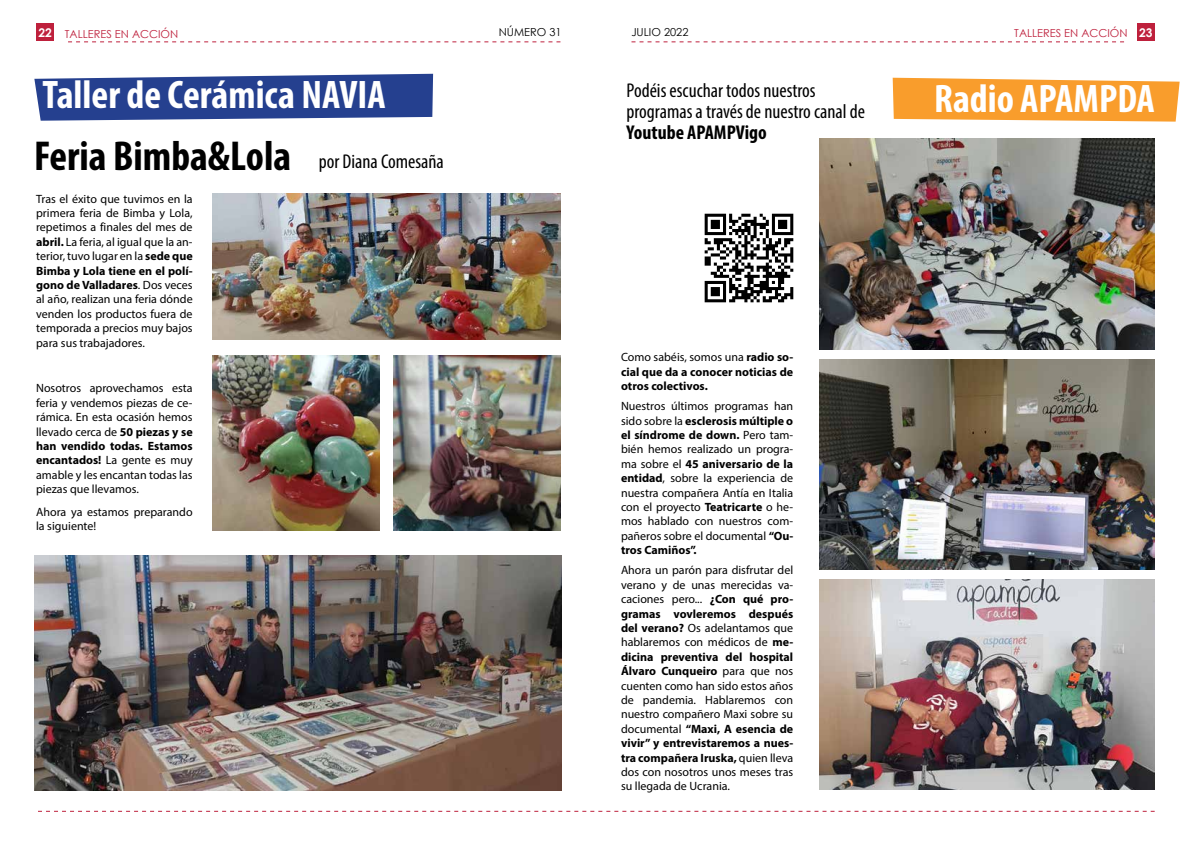
<style>
.page{position:relative;width:1191px;height:842px;background:#fff}
.page>*{position:absolute;margin:0;border:0;box-sizing:border-box;transform-origin:0 0}
.t1{font:700 condensed 42px "Myriad Pro";color:#000}
.t2{font:700 condensed 40px "Myriad Pro";color:#fff}
.t3{font:condensed 20px/21px "Myriad Pro";color:#000}
.t4{font:700 condensed 20px "Myriad Pro";color:#000}
.t5{font:12px/14.4px "Myriad Pro";color:#000;text-align:justify}
.t6{font:700 12px/14.4px "Myriad Pro";color:#000;text-align:justify}
.t7{font:11px "Century Gothic";color:#be203c}
.t8{font:11px "Century Gothic";color:#000}
.s1{font-weight:700;font-size:12px;color:#fff}
.s2{font-weight:700}
.s3{font-weight:400}
</style>
<div class="page">
<img style="left:212px;top:193px;width:348px;height:147px">
<svg style="left:38px;top:811px;width:1116px;height:1px"></svg>
<svg style="left:68px;top:41px;width:492px;height:1px"></svg>
<svg style="left:631px;top:41px;width:493px;height:1px"></svg>
<div style="left:36px;top:23px;width:18px;height:18px;background:#be203c"></div>
<div style="left:1137px;top:23px;width:17px;height:18px;background:#be203c"></div>
<svg style="left:34px;top:74px;width:399px;height:47px;background:#3b539a"></svg>
<img style="left:34px;top:556px;width:527px;height:234px">
<img style="left:212px;top:355px;width:167px;height:176px">
<img style="left:394px;top:355px;width:166px;height:176px">
<svg style="left:892px;top:78px;width:287px;height:44px;background:#f9a53e"></svg>
<img style="left:704px;top:213px;width:90px;height:90px">
<img style="left:819px;top:139px;width:335px;height:210px">
<img style="left:819px;top:359px;width:335px;height:210px">
<img style="left:819px;top:580px;width:335px;height:210px">
<p class="t7" style="left:38px;top:26px;width:141px"><span class="s1">22</span> TALLERES EN ACCIÓN</p>
<p class="t8" style="left:499px;top:25px;width:64px">NÚMERO 31</p>
<p class="t8" style="left:631px;top:24px;width:59px">JULIO 2022</p>
<p class="t7" style="left:1014px;top:25px;width:140px">TALLERES EN ACCIÓN <span class="s1">23</span></p>
<h2 class="t2" style="left:42px;top:70px;width:345px">Taller de Cerámica NAVIA</h2>
<h2 class="t2" style="left:934px;top:74px;width:222px">Radio APAMPDA</h2>
<h1 class="t1" style="left:34px;top:130px;width:259px">Feria Bimba&amp;Lola</h1>
<h3 class="t3" style="left:626px;top:80px;width:240px">Podéis escuchar todos nuestros programas a través de nuestro canal de</h3>
<h3 class="t4" style="left:626px;top:120px;width:142px">Youtube APAMPVigo</h3>
<h3 class="t3" style="left:319px;top:151px;width:127px">por Diana Comesaña</h3>
<p class="t5" style="left:36px;top:191px;width:158px">Tras el éxito que tuvimos en la primera feria de Bimba y Lola, repetimos a finales del mes de <span class="s2">abril.</span> La feria, al igual que la an&shy;terior, tuvo lugar en la <span class="s2">sede que Bimba y Lola tiene en el polí&shy;gono de Valladares</span>. Dos veces al año, realizan una feria dónde venden los productos fuera de temporada a precios muy bajos para sus trabajadores.</p>
<p class="t5" style="left:36px;top:381px;width:158px">Nosotros aprovechamos esta feria y vendemos piezas de ce&shy;rámica. En esta ocasión hemos llevado cerca de <span class="s2">50 piezas y se han vendido todas. Estamos encantados!</span> La gente es muy amable y les encantan todas las piezas que llevamos.</p>
<p class="t5" style="left:36px;top:505px;width:158px">Ahora ya estamos preparando la siguiente!</p>
<p class="t6" style="left:621px;top:350px;width:174px"><span class="s3">Como sabéis, somos una</span> radio so&shy;cial que da a conocer noticias de otros colectivos.</p>
<p class="t5" style="left:621px;top:399px;width:174px">Nuestros últimos programas han sido sobre la <span class="s2">esclerosis múltiple o el síndrome de down.</span> Pero tam&shy;bién hemos realizado un progra&shy;ma sobre el <span class="s2">45 aniversario de la entidad</span>, sobre la experiencia de nuestra compañera Antía en Italia con el proyecto <span class="s2">Teatricarte</span> o he&shy;mos hablado con nuestros com&shy;pañeros sobre el documental <span class="s2">“Ou&shy;tros Camiños”.</span></p>
<p class="t5" style="left:621px;top:563px;width:174px">Ahora un parón para disfrutar del verano y de unas merecidas va&shy;caciones pero... <span class="s2">¿Con qué pro&shy;gramas vovleremos después del verano?</span> Os adelantamos que hablaremos con médicos de <span class="s2">me&shy;dicina preventiva del hospital Álvaro Cunqueiro</span> para que nos cuenten como han sido estos años de pandemia. Hablaremos con nuestro compañero Maxi sobre su documental <span class="s2">“Maxi, A esencia de vivir” y entrevistaremos a nues&shy;tra compañera Iruska,</span> quien lleva dos con nosotros unos meses tras su llegada de Ucrania.</p>
</div>
